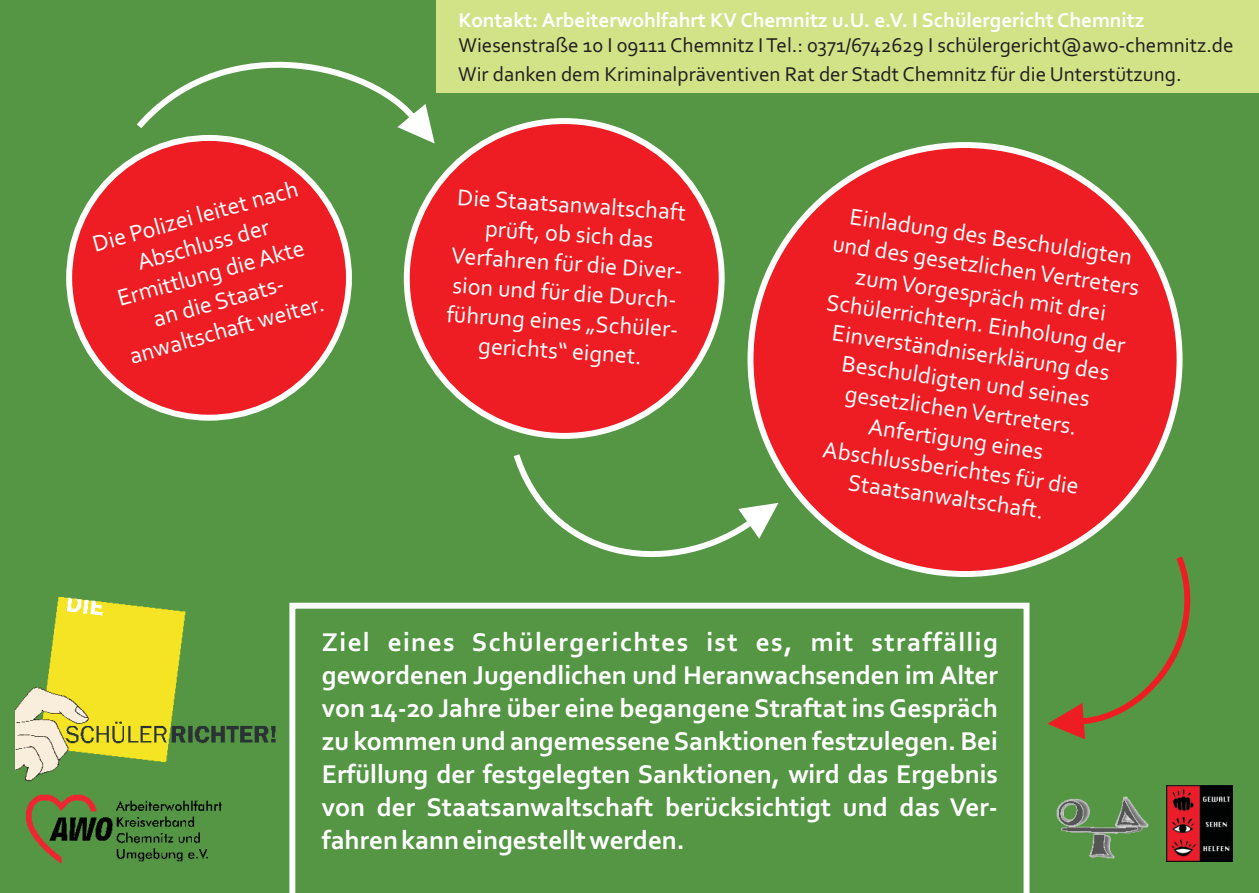
<style>
.page{position:relative;width:1259px;height:893px;background:#549644}
.page>*{position:absolute;margin:0;border:0;box-sizing:border-box;transform-origin:0 0}
.t1{font:700 27px/33px "Corbel";color:#fff;text-align:justify}
.t2{font:24px/29.4px "Corbel";color:#fff;text-align:center}
.t3{font:21px/29.1px "Corbel";color:#231f20}
.t4{font:700 21px "Corbel";color:#fff}
</style>
<div class="page">
<div style="left:404px;top:118px;width:320px;height:321px;background:#ee1d23;border:6px solid #fff;border-radius:50%"></div>
<div style="left:747px;top:142px;width:435px;height:435px;background:#ee1d23;border:6px solid #fff;border-radius:50%"></div>
<div style="left:66px;top:135px;width:286px;height:286px;background:#ee1d23;border:6px solid #fff;border-radius:50%"></div>
<svg style="left:137px;top:62px;width:298px;height:82px"></svg>
<svg style="left:514px;top:454px;width:264px;height:103px"></svg>
<svg style="left:1047px;top:557px;width:143px;height:182px"></svg>
<svg style="left:289px;top:603px;width:740px;height:290px"></svg>
<div style="left:436px;top:0;width:823px;height:93px;background:#d2e287"></div>
<img style="left:16px;top:597px;width:260px;height:185px">
<img style="left:1056px;top:797px;width:92px;height:61px">
<img style="left:1166px;top:785px;width:66px;height:77px">
<img style="left:27px;top:795px;width:86px;height:68px">
<img style="left:117px;top:801px;width:105px;height:60px">
<p class="t2" style="left:90px;top:233px;width:214px;rotate:-16deg">Die Polizei leitet nach<br>Abschluss der<br>Ermittlung die Akte an die Staats&shy;anwaltschaft weiter.</p>
<p class="t4" style="left:458px;top:11px;width:687px">Kontakt: Arbeiterwohlfahrt KV Chemnitz u.U. e.V. I Schülergericht Chemnitz</p>
<p class="t3" style="left:458px;top:33px;width:777px">Wiesenstraße 10 I 09111 Chemnitz I Tel.: 0371/6742629 I schülergericht@awo-chemnitz.de<br>Wir danken dem Kriminalpräventiven Rat der Stadt Chemnitz für die Unterstützung.</p>
<p class="t2" style="left:456px;top:184px;width:238px;rotate:4deg">Die Staatsanwaltschaft prüft, ob sich das<br>Verfahren für die Diver&shy;sion und für die Durch&shy;führung eines „Schüler&shy;gerichts“ eignet.</p>
<p class="t2" style="left:851px;top:204px;width:286px;rotate:8deg">Einladung des Beschuldigten</p>
<p class="t2" style="left:834px;top:232px;width:311px;rotate:8deg">und des gesetzlichenVertreters</p>
<p class="t2" style="left:857px;top:264px;width:254px;rotate:8deg">zumVorgespräch mit drei</p>
<p class="t2" style="left:828px;top:290px;width:303px;rotate:8deg">Schülerrichtern. Einholung der</p>
<p class="t2" style="left:834px;top:320px;width:281px;rotate:8deg">Einverständniserklärung des</p>
<p class="t2" style="left:843px;top:351px;width:252px;rotate:8deg">Beschuldigten und seines</p>
<p class="t2" style="left:847px;top:381px;width:235px;rotate:8deg">gesetzlichen Vertreters.</p>
<p class="t2" style="left:870px;top:414px;width:178px;rotate:8deg">Anfertigung eines</p>
<p class="t2" style="left:824px;top:437px;width:260px;rotate:8deg">Abschlussberichtes für die</p>
<p class="t2" style="left:850px;top:470px;width:199px;rotate:8deg">Staatsanwaltschaft.</p>
<p class="t1" style="left:322px;top:628px;width:677px">Ziel eines Schülergerichtes ist es, mit straffällig gewordenen Jugendlichen und Heranwachsenden im Alter von 14-20 Jahre über eine begangene Straftat ins Gespräch zu kommen und angemessene Sanktionen festzulegen. Bei Erfüllung der festgelegten Sanktionen, wird das Ergebnis von der Staatsanwaltschaft berücksichtigt und das Ver&shy;fahren kann eingestellt werden.</p>
</div>
